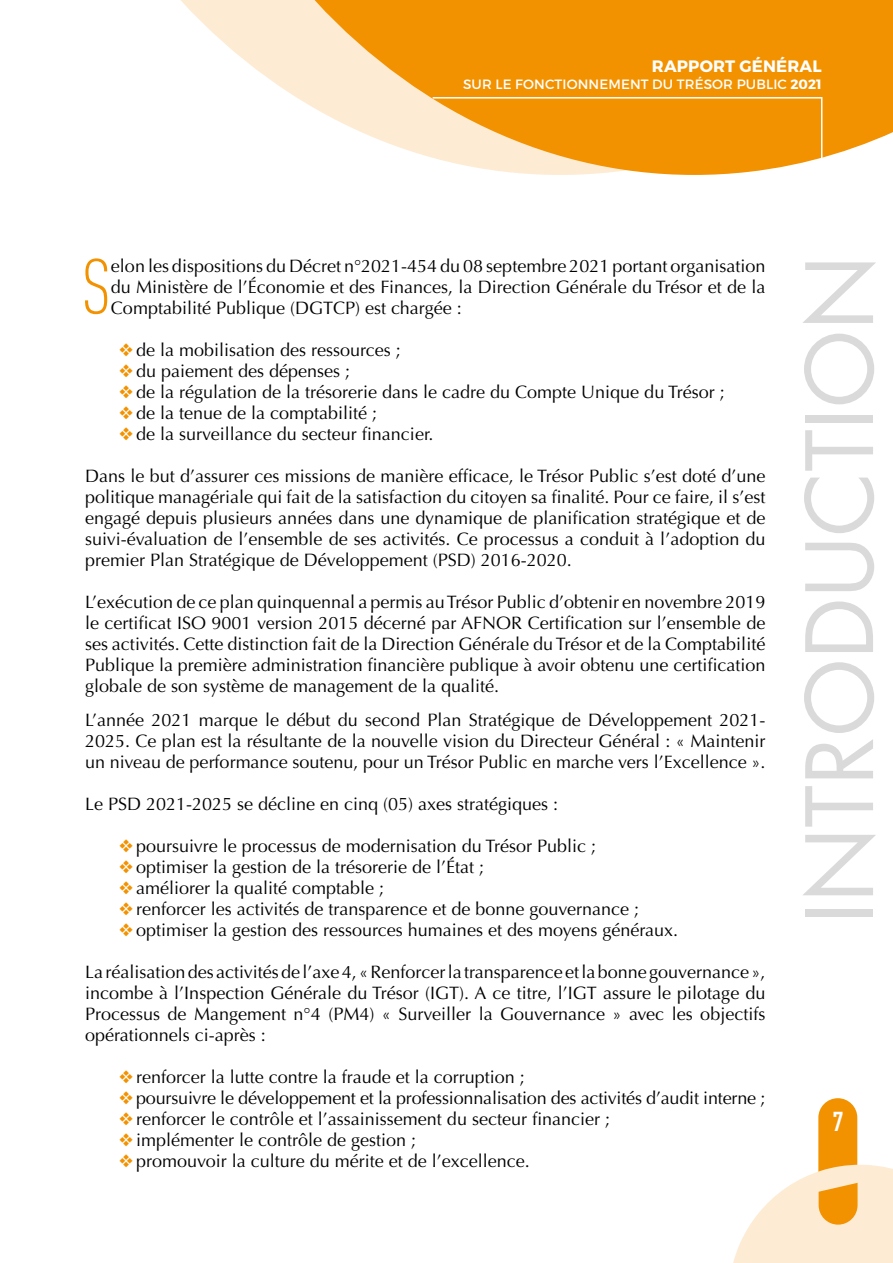
<style>
.page{position:relative;width:893px;height:1263px;background:#fff}
.page>*{position:absolute;margin:0;border:0;box-sizing:border-box;transform-origin:0 0}
.t1{font:90px "Futura";color:#dadada}
.t2{font:300 condensed 76.95px "DIN Pro";color:#f39200}
.t3{font:700 condensed 27px "DIN Pro";color:#fff}
.t4{font:18px/21px "Optima";color:#000;text-align:justify}
.t5{font:700 16.5px "Montserrat";letter-spacing:.01em;color:#fff}
.t6{font:13.5px "Montserrat";letter-spacing:.01em;color:#fff}
.s1{font-weight:700}
.s2{color:#f39200}
</style>
<div class="page">
<svg style="left:181px;top:0;width:115px;height:97px;fill:#feebd3"></svg>
<svg style="left:733px;top:1098px;width:160px;height:165px"></svg>
<svg style="left:296px;top:0;width:597px;height:175px;background:#f6ae42"></svg>
<svg style="left:431px;top:96px;width:392px;height:65px;background:#f5a328"></svg>
<p class="t5" style="left:652px;top:56px;width:171px">RAPPORT GÉNÉRAL</p>
<p class="t6" style="left:463px;top:75px;width:360px">SUR LE FONCTIONNEMENT DU TRÉSOR PUBLIC <span class="s1">2021</span></p>
<h2 class="t2" style="left:82px;top:232px;width:31px">S</h2>
<p class="t4" style="left:111px;top:255px;width:656px">elon les dispositions du Décret n°2021-454 du 08 septembre 2021 portant organisation du Ministère de l’Économie et des Finances, la Direction Générale du Trésor et de la Comptabilité Publique (DGTCP) est chargée :</p>
<p class="t4" style="left:119px;top:339px;width:283px"><span class="s2">❖</span> de la mobilisation des ressources ;</p>
<p class="t4" style="left:119px;top:360px;width:233px"><span class="s2">❖</span> du paiement des dépenses ;</p>
<p class="t4" style="left:119px;top:381px;width:607px"><span class="s2">❖</span> de la régulation de la trésorerie dans le cadre du Compte Unique du Trésor ;</p>
<p class="t4" style="left:119px;top:402px;width:260px"><span class="s2">❖</span> de la tenue de la comptabilité ;</p>
<p class="t4" style="left:119px;top:423px;width:316px"><span class="s2">❖</span> de la surveillance du secteur financier.</p>
<p class="t4" style="left:85px;top:465px;width:682px">Dans le but d’assurer ces missions de manière efficace, le Trésor Public s’est doté d’une politique managériale qui fait de la satisfaction du citoyen sa finalité. Pour ce faire, il s’est engagé depuis plusieurs années dans une dynamique de planification stratégique et de suivi-évaluation de l’ensemble de ses activités. Ce processus a conduit à l’adoption du premier Plan Stratégique de Développement (PSD) 2016-2020.</p>
<p class="t4" style="left:85px;top:591px;width:682px">L’exécution de ce plan quinquennal a permis au Trésor Public d’obtenir en novembre 2019 le certificat ISO 9001 version 2015 décerné par AFNOR Certification sur l’ensemble de ses activités. Cette distinction fait de la Direction Générale du Trésor et de la Comptabilité Publique la première administration financière publique à avoir obtenu une certification globale de son système de management de la qualité.</p>
<p class="t4" style="left:85px;top:710px;width:682px">L’année 2021 marque le début du second Plan Stratégique de Développement 2021- 2025. Ce plan est la résultante de la nouvelle vision du Directeur Général : « Maintenir un niveau de performance soutenu, pour un Trésor Public en marche vers l’Excellence ».</p>
<p class="t4" style="left:85px;top:794px;width:475px">Le PSD 2021-2025 se décline en cinq (05) axes stratégiques :</p>
<p class="t4" style="left:119px;top:836px;width:479px"><span class="s2">❖</span> poursuivre le processus de modernisation du Trésor Public ;</p>
<p class="t4" style="left:119px;top:857px;width:367px"><span class="s2">❖</span> optimiser la gestion de la trésorerie de l’État ;</p>
<p class="t4" style="left:119px;top:878px;width:267px"><span class="s2">❖</span> améliorer la qualité comptable ;</p>
<p class="t4" style="left:119px;top:899px;width:522px"><span class="s2">❖</span> renforcer les activités de transparence et de bonne gouvernance ;</p>
<p class="t4" style="left:119px;top:920px;width:561px"><span class="s2">❖</span> optimiser la gestion des ressources humaines et des moyens généraux.</p>
<p class="t4" style="left:85px;top:962px;width:682px">La réalisation des activités de l’axe 4, « Renforcer la transparence et la bonne gouvernance », incombe à l’Inspection Générale du Trésor (IGT). A ce titre, l’IGT assure le pilotage du Processus de Mangement n°4 (PM4) « Surveiller la Gouvernance » avec les objectifs opérationnels ci-après :</p>
<p class="t4" style="left:119px;top:1067px;width:407px"><span class="s2">❖</span> renforcer la lutte contre la fraude et la corruption ;</p>
<p class="t4" style="left:119px;top:1088px;width:648px"><span class="s2">❖</span> poursuivre le développement et la professionnalisation des activités d’audit interne ;</p>
<p class="t4" style="left:119px;top:1109px;width:492px"><span class="s2">❖</span> renforcer le contrôle et l’assainissement du secteur financier ;</p>
<p class="t4" style="left:119px;top:1130px;width:299px"><span class="s2">❖</span> implémenter le contrôle de gestion ;</p>
<p class="t4" style="left:119px;top:1151px;width:412px"><span class="s2">❖</span> promouvoir la culture du mérite et de l’excellence.</p>
<h1 class="t1" style="left:778px;top:924px;width:670px;rotate:-90deg">INTRODUCTION</h1>
<h3 class="t3" style="left:833px;top:1101px;width:12px">7</h3>
</div>
